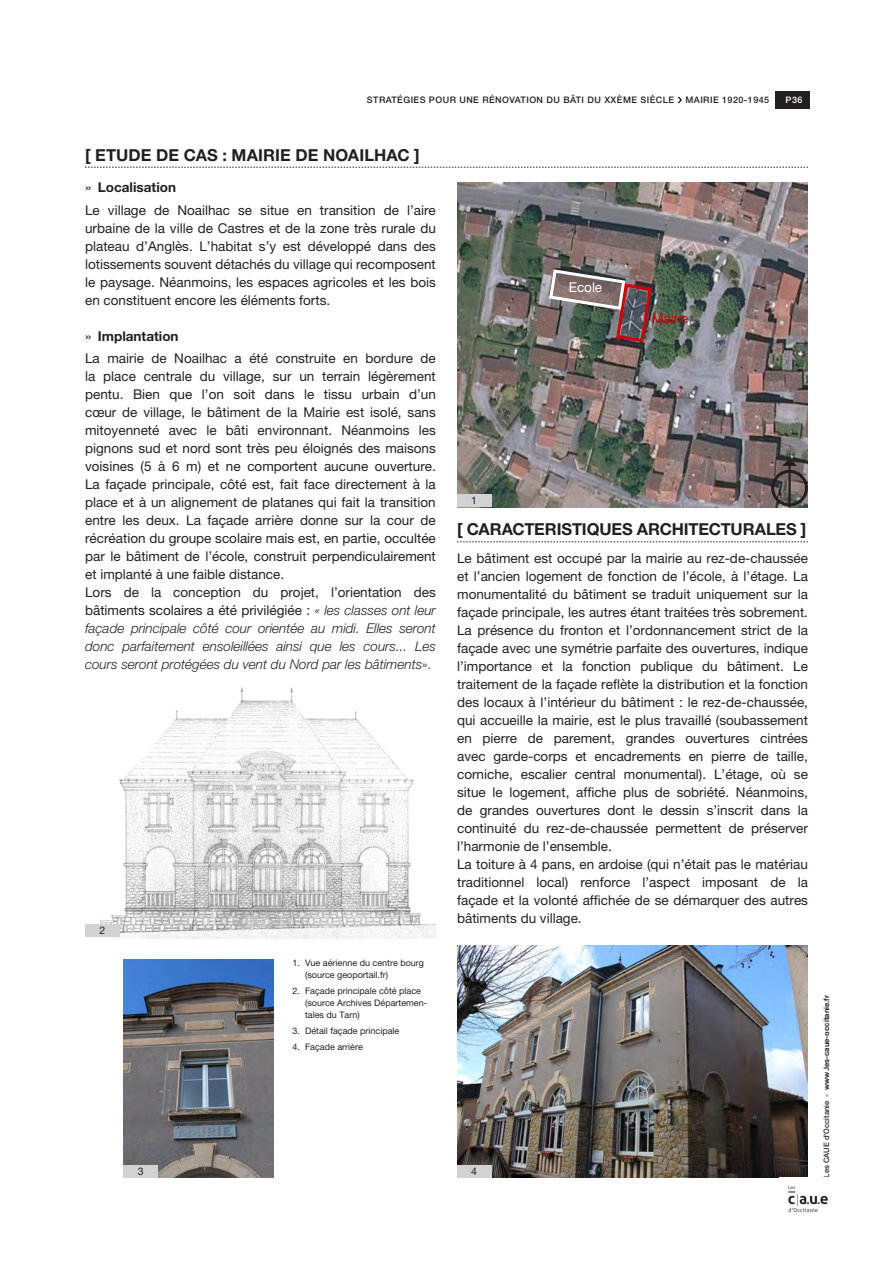
<style>
.page{position:relative;width:893px;height:1263px;background:#fff}
.page>*{position:absolute;margin:0;border:0;box-sizing:border-box;transform-origin:0 0}
.Contenu___Titre{font:700 16.5px "Helvetica Neue LT Pro";letter-spacing:-.005em;color:#231f20}
.Contenu___texte{font:13.5px/18px "Helvetica Neue LT Pro";color:#231f20;text-align:justify}
.Contenu___texte-2{font:italic 300 13.5px/18px "Helvetica Neue LT Pro";color:#231f20;text-align:justify}
.Contenu___Sous-titre{font:700 13.5px "Helvetica Neue LT Pro";color:#231f20}
.Contenu___texte-3{font:13.5px "Helvetica Neue LT Pro";color:#d40000}
.Contenu___texte-4{font:13.5px "Helvetica Neue LT Pro";color:#fff}
.légende___numérotati{font:10.5px "Helvetica Neue LT Pro";color:#231f20}
.légende___descriptif{font:9px/12px "Helvetica Neue LT Pro";color:#231f20}
.t1{font:500 9px "Helvetica Neue LT Pro";letter-spacing:.05em;color:#231f20}
.t2{font:500 9px "Helvetica Neue LT Pro";color:#fff}
.t3{font:700 7.5px "Helvetica Neue LT Pro";color:#231f20}
.s1{font-weight:400}
.s2{font-weight:400;font-style:normal}
.s3{font-weight:500}
</style>
<div class="page">
<img style="left:457px;top:183px;width:351px;height:324px">
<img style="left:100px;top:688px;width:336px;height:250px">
<div style="left:771px;top:470px;width:37px;height:36px;border:3px solid #231f20;border-radius:50%"></div>
<hr style="left:788px;top:464px;width:3px;height:43px;background:#231f20">
<svg style="left:782px;top:458px;width:15px;height:8px"></svg>
<img style="left:547px;top:268px;width:106px;height:76px">
<svg style="left:457px;top:542px;width:351px;height:1px"></svg>
<img style="left:457px;top:945px;width:351px;height:232px">
<svg style="left:85px;top:167px;width:723px;height:1px"></svg>
<div style="left:775px;top:91px;width:34px;height:17px;background:#231f20"></div>
<svg style="left:677px;top:97px;width:5px;height:6px"></svg>
<img style="left:788px;top:1185px;width:40px;height:28px">
<img style="left:124px;top:959px;width:149px;height:218px">
<div style="left:457px;top:494px;width:34px;height:13px;background:#d1d2d4"></div>
<div style="left:85px;top:924px;width:34px;height:13px;background:#d1d2d4"></div>
<div style="left:124px;top:1165px;width:34px;height:12px;background:#d1d2d4"></div>
<div style="left:457px;top:1165px;width:34px;height:12px;background:#d1d2d4"></div>
<p class="t1" style="left:367px;top:95px;width:309px">STRATÉGIES POUR UNE RÉNOVATION DU BÂTI DU XXÈME SIÈCLE</p>
<p class="t1" style="left:685px;top:95px;width:85px">MAIRIE 1920-1945</p>
<p class="t2" style="left:785px;top:95px;width:18px">P36</p>
<p class="Contenu___Titre" style="left:85px;top:145px;width:336px">[ ETUDE DE CAS : MAIRIE DE NOAILHAC ]</p>
<p class="Contenu___Sous-titre" style="left:85px;top:179px;width:92px"><span class="s1">»</span> Localisation</p>
<p class="Contenu___texte" style="left:85px;top:201px;width:352px">Le village de Noailhac se situe en transition de l’aire urbaine de la ville de Castres et de la zone très rurale du plateau d’Anglès. L’habitat s’y est développé dans des lotissements souvent détachés du village qui recomposent le paysage. Néanmoins, les espaces agricoles et les bois en constituent encore les éléments forts.</p>
<p class="Contenu___Sous-titre" style="left:85px;top:328px;width:95px"><span class="s1">»</span> Implantation</p>
<p class="Contenu___texte" style="left:85px;top:349px;width:352px">La mairie de Noailhac a été construite en bordure de la place centrale du village, sur un terrain légèrement pentu. Bien que l’on soit dans le tissu urbain d’un cœur de village, le bâtiment de la Mairie est isolé, sans mitoyenneté avec le bâti environnant. Néanmoins les pignons sud et nord sont très peu éloignés des maisons voisines (5 à 6 m) et ne comportent aucune ouverture.<br>La façade principale, côté est, fait face directement à la place et à un alignement de platanes qui fait la transition entre les deux. La façade arrière donne sur la cour de récréation du groupe scolaire mais est, en partie, occultée par le bâtiment de l’école, construit perpendiculairement et implanté à une faible distance.</p>
<p class="Contenu___texte-2" style="left:85px;top:583px;width:352px"><span class="s2">Lors de la conception du projet, l’orientation des bâtiments scolaires a été privilégiée :</span> « les classes ont leur façade principale côté cour orientée au midi. Elles seront donc parfaitement ensoleillées ainsi que les cours... Les cours seront protégées du vent du Nord par les bâtiments».</p>
<p class="légende___numérotati" style="left:99px;top:924px;width:7px">2</p>
<p class="légende___descriptif" style="left:305px;top:956px;width:121px;text-indent:-13px">1. Vue aérienne du centre bourg (source geoportail.fr)</p>
<p class="légende___descriptif" style="left:305px;top:984px;width:124px;text-indent:-13px">2. Façade principale côté place (source Archives Départemen&shy;tales du Tarn)</p>
<p class="légende___descriptif" style="left:292px;top:1025px;width:109px">3. Détail façade principale</p>
<p class="légende___descriptif" style="left:292px;top:1041px;width:72px">4. Façade arrière</p>
<p class="légende___numérotati" style="left:471px;top:494px;width:7px">1</p>
<p class="Contenu___texte-4" style="left:569px;top:279px;width:35px">Ecole</p>
<p class="Contenu___texte-3" style="left:652px;top:310px;width:38px">Mairie</p>
<p class="Contenu___Titre" style="left:457px;top:519px;width:351px">[ CARACTERISTIQUES ARCHITECTURALES ]</p>
<p class="Contenu___texte" style="left:457px;top:549px;width:352px">Le bâtiment est occupé par la mairie au rez-de-chaussée et l’ancien logement de fonction de l’école, à l’étage. La monumentalité du bâtiment se traduit uniquement sur la façade principale, les autres étant traitées très sobrement.<br>La présence du fronton et l’ordonnancement strict de la façade avec une symétrie parfaite des ouvertures, indique l’importance et la fonction publique du bâtiment. Le traitement de la façade reflète la distribution et la fonction des locaux à l’intérieur du bâtiment : le rez-de-chaussée, qui accueille la mairie, est le plus travaillé (soubassement en pierre de parement, grandes ouvertures cintrées avec garde-corps et encadrements en pierre de taille, corniche, escalier central monumental). L’étage, où se situe le logement, affiche plus de sobriété. Néanmoins, de grandes ouvertures dont le dessin s’inscrit dans la continuité du rez-de-chaussée permettent de préserver l’harmonie de l’ensemble.</p>
<p class="Contenu___texte" style="left:457px;top:855px;width:352px">La toiture à 4 pans, en ardoise (qui n’était pas le matériau traditionnel local) renforce l’aspect imposant de la façade et la volonté affichée de se démarquer des autres bâtiments du village.</p>
<p class="légende___numérotati" style="left:138px;top:1165px;width:7px">3</p>
<p class="légende___numérotati" style="left:471px;top:1165px;width:7px">4</p>
<p class="t3" style="left:822px;top:1177px;width:184px;rotate:-90deg"><span class="s3">Les CAUE d’Occitanie -</span> www.les-caue-occitanie.fr</p>
</div>
